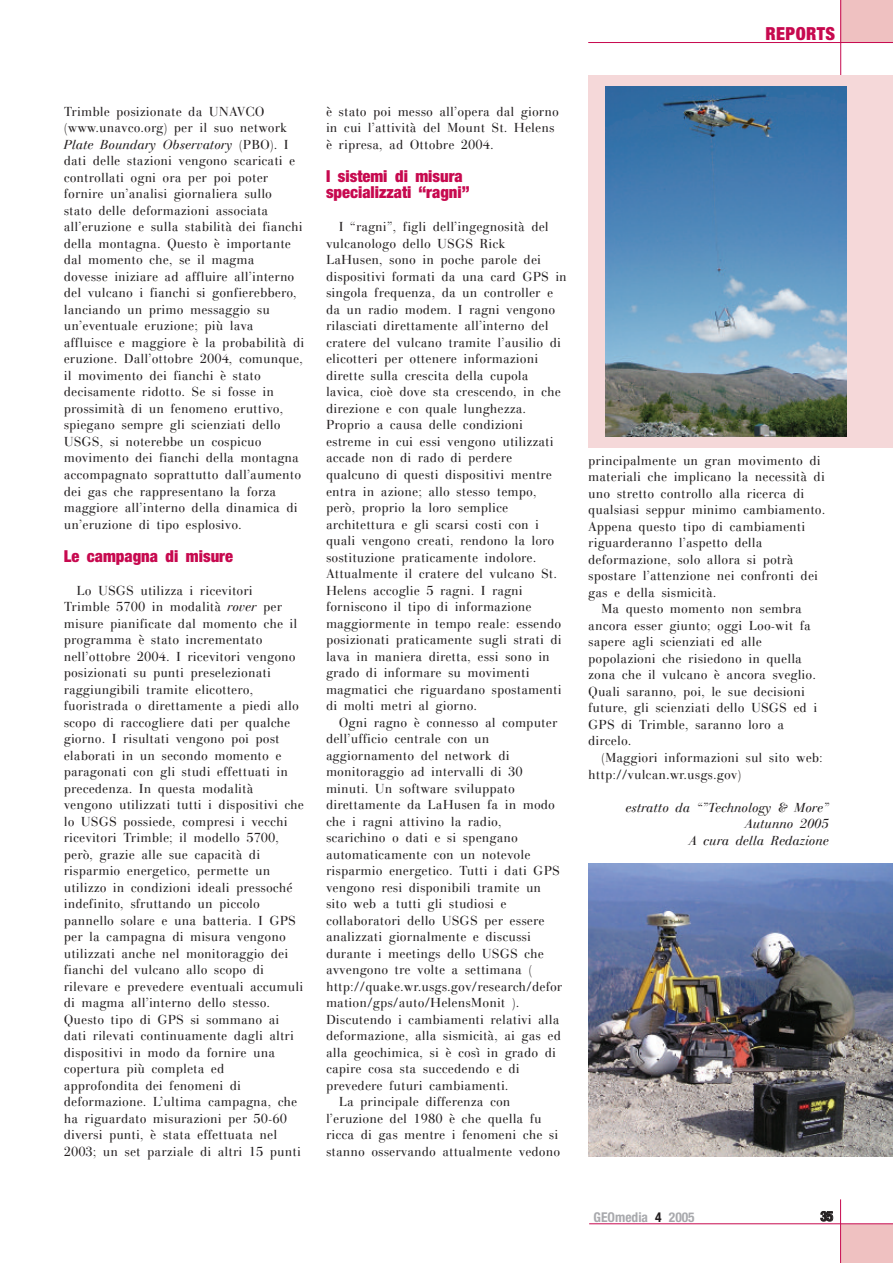
<style>
.page{position:relative;width:893px;height:1263px;background:#fff}
.page>*{position:absolute;margin:0;border:0;box-sizing:border-box;transform-origin:0 0}
.t1{font:900 condensed 18px "Helvetica Neue";letter-spacing:.025em;color:#c7094f}
.t2{font:900 condensed 16.5px/16.5px "Helvetica Neue";color:#c7094f}
.t3{font:300 13.5px/16.5px "Linotype Gianotten";color:#231f20}
.t4{font:italic 300 13.5px/16.5px "Linotype Gianotten";color:#231f20;text-align:right}
.t5{font:700 condensed 13.5px "Helvetica Neue";color:#a8a9ad}
.t6{font:700 condensed 13.5px "Helvetica Neue";color:#231f20}
.s1{font-style:italic}
.s2{color:#231f20}
</style>
<div class="page">
<div style="left:841px;top:0;width:52px;height:43px;background:#efc1c1"></div>
<hr style="left:588px;top:42px;width:305px;height:1px;background:#c7094f">
<hr style="left:840px;top:0;width:1px;height:143px;background:#c7094f">
<div style="left:841px;top:1224px;width:52px;height:39px;background:#efc1c1"></div>
<hr style="left:589px;top:1223px;width:304px;height:1px;background:#c7094f">
<hr style="left:840px;top:1199px;width:1px;height:64px;background:#c7094f">
<img style="left:588px;top:863px;width:305px;height:294px">
<div style="left:588px;top:75px;width:305px;height:373px;background:#f5d8d9"></div>
<img style="left:606px;top:87px;width:241px;height:350px">
<h1 class="t1" style="left:765px;top:22px;width:71px">REPORTS</h1>
<p class="t3" style="left:64px;top:105px;width:242px">Trimble posizionate da UNAVCO (www.unavco.org) per il suo network <span class="s1">Plate Boundary Observatory</span> (PBO). I dati delle stazioni vengono scaricati e controllati ogni ora per poi poter fornire un’analisi giornaliera sullo<br>stato delle deformazioni associata all’eruzione e sulla stabilità dei fianchi della montagna. Questo è importante dal momento che, se il magma<br>dovesse iniziare ad affluire all’interno del vulcano i fianchi si gonfierebbero, lanciando un primo messaggio su un’eventuale eruzione; più lava affluisce e maggiore è la probabilità di eruzione. Dall’ottobre 2004, comunque, il movimento dei fianchi è stato decisamente ridotto. Se si fosse in prossimità di un fenomeno eruttivo, spiegano sempre gli scienziati dello USGS, si noterebbe un cospicuo movimento dei fianchi della montagna accompagnato soprattutto dall’aumento dei gas che rappresentano la forza maggiore all’interno della dinamica di un’eruzione di tipo esplosivo.</p>
<p class="t2" style="left:64px;top:547px;width:171px">Le campagna di misure</p>
<p class="t3" style="left:64px;top:583px;width:242px;text-indent:13px">Lo USGS utilizza i ricevitori<br>Trimble 5700 in modalità <span class="s1">rover</span> per misure pianificate dal momento che il programma è stato incrementato nell’ottobre 2004. I ricevitori vengono posizionati su punti preselezionati raggiungibili tramite elicottero, fuoristrada o direttamente a piedi allo scopo di raccogliere dati per qualche giorno. I risultati vengono poi post elaborati in un secondo momento e paragonati con gli studi effettuati in precedenza. In questa modalità vengono utilizzati tutti i dispositivi che lo USGS possiede, compresi i vecchi ricevitori Trimble; il modello 5700, però, grazie alle sue capacità di risparmio energetico, permette un utilizzo in condizioni ideali pressoché indefinito, sfruttando un piccolo pannello solare e una batteria. I GPS per la campagna di misura vengono utilizzati anche nel monitoraggio dei fianchi del vulcano allo scopo di rilevare e prevedere eventuali accumuli di magma all’interno dello stesso.<br>Questo tipo di GPS si sommano ai dati rilevati continuamente dagli altri dispositivi in modo da fornire una copertura più completa ed<br>approfondita dei fenomeni di deformazione. L’ultima campagna, che ha riguardato misurazioni per 50-60 diversi punti, è stata effettuata nel 2003; un set parziale di altri 15 punti</p>
<p class="t3" style="left:326px;top:105px;width:234px">è stato poi messo all’opera dal giorno in cui l’attività del Mount St. Helens è ripresa, ad Ottobre 2004.</p>
<p class="t2" style="left:326px;top:168px;width:145px">I sistemi di misura specializzati “ragni”</p>
<p class="t3" style="left:326px;top:220px;width:242px;text-indent:13px">I “ragni”, figli dell’ingegnosità del vulcanologo dello USGS Rick<br>LaHusen, sono in poche parole dei dispositivi formati da una card GPS in singola frequenza, da un controller e da un radio modem. I ragni vengono rilasciati direttamente all’interno del cratere del vulcano tramite l’ausilio di elicotteri per ottenere informazioni dirette sulla crescita della cupola lavica, cioè dove sta crescendo, in che direzione e con quale lunghezza.<br>Proprio a causa delle condizioni estreme in cui essi vengono utilizzati accade non di rado di perdere qualcuno di questi dispositivi mentre entra in azione; allo stesso tempo, però, proprio la loro semplice architettura e gli scarsi costi con i quali vengono creati, rendono la loro sostituzione praticamente indolore.<br>Attualmente il cratere del vulcano St.<br>Helens accoglie 5 ragni. I ragni forniscono il tipo di informazione maggiormente in tempo reale: essendo posizionati praticamente sugli strati di lava in maniera diretta, essi sono in grado di informare su movimenti magmatici che riguardano spostamenti di molti metri al giorno.</p>
<p class="t3" style="left:339px;top:715px;width:220px">Ogni ragno è connesso al computer</p>
<p class="t3" style="left:326px;top:732px;width:165px">dell’ufficio centrale con un</p>
<p class="t3" style="left:326px;top:748px;width:185px">aggiornamento del network di</p>
<p class="t3" style="left:326px;top:765px;width:198px">monitoraggio ad intervalli di 30</p>
<p class="t3" style="left:326px;top:781px;width:190px">minuti. Un software sviluppato</p>
<p class="t3" style="left:326px;top:798px;width:231px">direttamente da LaHusen fa in modo</p>
<p class="t3" style="left:326px;top:814px;width:177px">che i ragni attivino la radio,</p>
<p class="t3" style="left:326px;top:831px;width:194px">scarichino o dati e si spengano</p>
<p class="t3" style="left:326px;top:847px;width:206px">automaticamente con un notevole</p>
<p class="t3" style="left:326px;top:864px;width:235px">risparmio energetico. Tutti i dati GPS</p>
<p class="t3" style="left:326px;top:880px;width:217px">vengono resi disponibili tramite un</p>
<p class="t3" style="left:326px;top:897px;width:182px">sito web a tutti gli studiosi e</p>
<p class="t3" style="left:326px;top:913px;width:220px">collaboratori dello USGS per essere</p>
<p class="t3" style="left:326px;top:930px;width:206px">analizzati giornalmente e discussi</p>
<p class="t3" style="left:326px;top:946px;width:219px">durante i meetings dello USGS che</p>
<p class="t3" style="left:326px;top:963px;width:208px">avvengono tre volte a settimana (</p>
<p class="t3" style="left:326px;top:979px;width:238px">http://quake.wr.usgs.gov/research/defor</p>
<p class="t3" style="left:326px;top:996px;width:195px">mation/gps/auto/HelensMonit ).</p>
<p class="t3" style="left:326px;top:1012px;width:235px">Discutendo i cambiamenti relativi alla</p>
<p class="t3" style="left:326px;top:1029px;width:237px">deformazione, alla sismicità, ai gas ed</p>
<p class="t3" style="left:326px;top:1045px;width:231px">alla geochimica, si è così in grado di</p>
<p class="t3" style="left:326px;top:1062px;width:195px">capire cosa sta succedendo e di</p>
<p class="t3" style="left:326px;top:1078px;width:184px">prevedere futuri cambiamenti.</p>
<p class="t3" style="left:339px;top:1095px;width:173px">La principale differenza con</p>
<p class="t3" style="left:326px;top:1111px;width:217px">l’eruzione del 1980 è che quella fu</p>
<p class="t3" style="left:326px;top:1128px;width:234px">ricca di gas mentre i fenomeni che si</p>
<p class="t3" style="left:326px;top:1144px;width:236px">stanno osservando attualmente vedono</p>
<p class="t3" style="left:588px;top:454px;width:234px">principalmente un gran movimento di</p>
<p class="t3" style="left:588px;top:470px;width:238px">materiali che implicano la necessità di</p>
<p class="t3" style="left:588px;top:487px;width:218px">uno stretto controllo alla ricerca di</p>
<p class="t3" style="left:588px;top:503px;width:239px">qualsiasi seppur minimo cambiamento.</p>
<p class="t3" style="left:588px;top:520px;width:219px">Appena questo tipo di cambiamenti</p>
<p class="t3" style="left:588px;top:536px;width:176px">riguarderanno l’aspetto della</p>
<p class="t3" style="left:588px;top:553px;width:207px">deformazione, solo allora si potrà</p>
<p class="t3" style="left:588px;top:569px;width:231px">spostare l’attenzione nei confronti dei</p>
<p class="t3" style="left:588px;top:586px;width:130px">gas e della sismicità.</p>
<p class="t3" style="left:601px;top:602px;width:203px">Ma questo momento non sembra</p>
<p class="t3" style="left:588px;top:619px;width:224px">ancora esser giunto; oggi Loo-wit fa</p>
<p class="t3" style="left:588px;top:635px;width:175px">sapere agli scienziati ed alle</p>
<p class="t3" style="left:588px;top:652px;width:215px">popolazioni che risiedono in quella</p>
<p class="t3" style="left:588px;top:668px;width:229px">zona che il vulcano è ancora sveglio.</p>
<p class="t3" style="left:588px;top:685px;width:218px">Quali saranno, poi, le sue decisioni</p>
<p class="t3" style="left:588px;top:701px;width:231px">future, gli scienziati dello USGS ed i</p>
<p class="t3" style="left:588px;top:718px;width:197px">GPS di Trimble, saranno loro a</p>
<p class="t3" style="left:588px;top:734px;width:45px">dircelo.</p>
<p class="t3" style="left:601px;top:751px;width:223px">(Maggiori informazioni sul sito web:</p>
<p class="t3" style="left:588px;top:767px;width:155px">http://vulcan.wr.usgs.gov)</p>
<p class="t4" style="left:626px;top:800px;width:205px">estratto da “”Technology &amp; More”<br>Autunno 2005<br>A cura della Redazione</p>
<p class="t5" style="left:594px;top:1209px;width:103px">GEOmedia <span class="s2">4</span> 2005</p>
<p class="t6" style="left:820px;top:1208px;width:14px">35</p>
</div>
